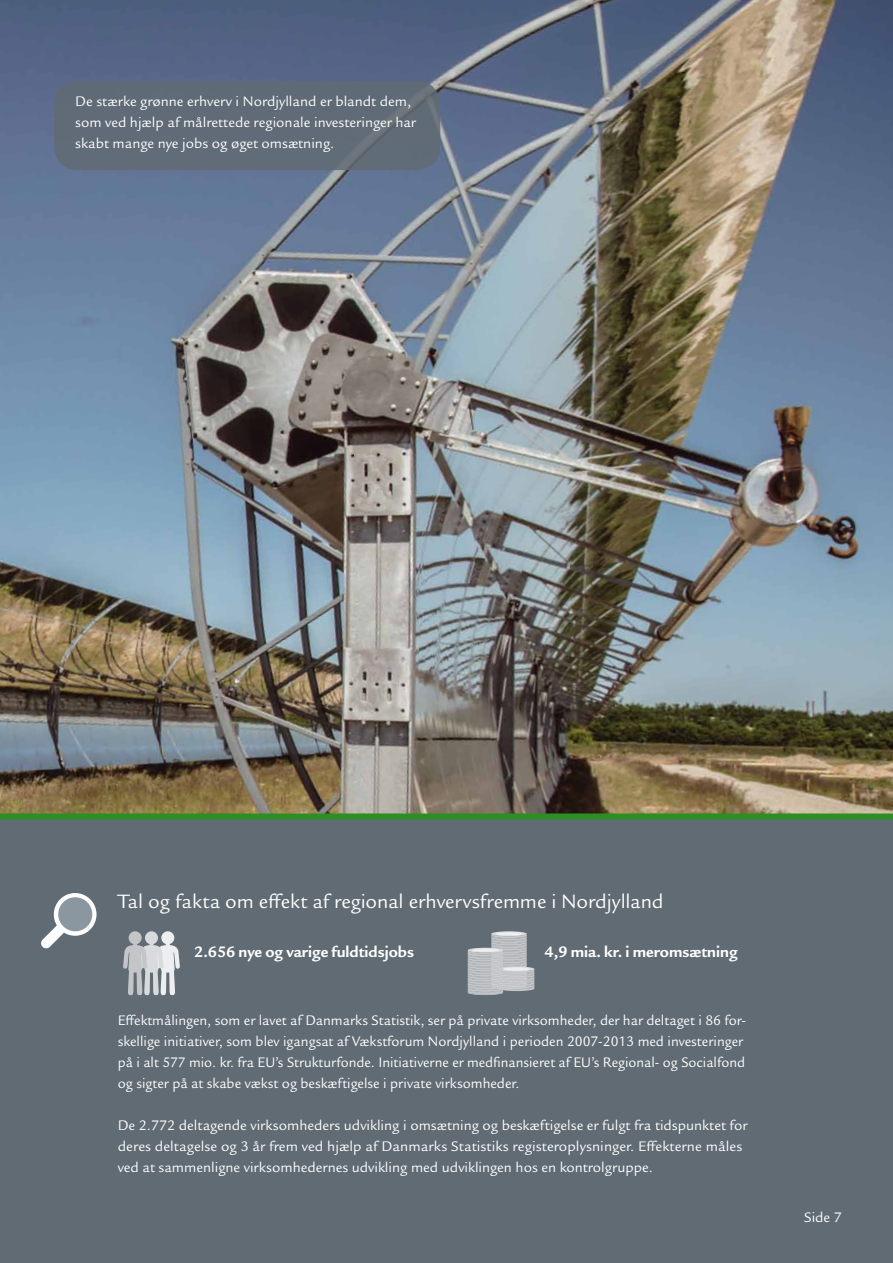
<style>
.page{position:relative;width:893px;height:1263px;background:#fff}
.page>*{position:absolute;margin:0;border:0;box-sizing:border-box;transform-origin:0 0}
.t1{font:21px "Legacy Sans ITC Std";color:#fff}
.t2{font:700 16.5px "Legacy Sans ITC Std";color:#fff}
.t3{font:15px/21px "Legacy Sans ITC Std";color:#fff}
</style>
<div class="page">
<div style="left:0;top:816px;width:893px;height:447px;background:#616b73"></div>
<img style="left:0;top:0;width:893px;height:813px">
<svg style="left:41px;top:893px;width:56px;height:55px"></svg>
<div style="left:58px;top:897px;width:34px;height:34px;background:#8a97a0;border-radius:50%"></div>
<div style="left:0;top:813px;width:893px;height:6px;background:#2d8e22"></div>
<svg style="left:491px;top:931px;width:36px;height:5px"></svg>
<hr style="left:495px;top:932px;width:28px;height:3px;background:#edeeef;border-radius:50%">
<svg style="left:468px;top:934px;width:66px;height:61px"></svg>
<svg style="left:468px;top:948px;width:35px;height:5px"></svg>
<hr style="left:472px;top:949px;width:27px;height:3px;background:#edeeef;border-radius:50%">
<svg style="left:123px;top:931px;width:57px;height:64px"></svg>
<div style="left:54px;top:81px;width:386px;height:89px;background:#616b73;border-radius:24px"></div>
<p class="t3" style="left:75px;top:91px;width:342px">De stærke grønne erhverv i Nordjylland er blandt dem, som ved hjælp af målrettede regionale investeringer har skabt mange nye jobs og øget omsætning.</p>
<h1 class="t1" style="left:118px;top:889px;width:547px">Tal og fakta om effekt af regional erhvervsfremme i Nordjylland</h1>
<p class="t2" style="left:194px;top:942px;width:221px">2.656 nye og varige fuldtidsjobs</p>
<p class="t2" style="left:545px;top:942px;width:194px">4,9 mia. kr. i meromsætning</p>
<p class="t3" style="left:118px;top:1010px;width:630px">Effektmålingen, som er lavet af Danmarks Statistik, ser på private virksomheder, der har deltaget i 86 for&shy;skellige initiativer, som blev igangsat af Vækstforum Nordjylland i perioden 2007-2013 med investeringer på i alt 577 mio. kr. fra EU’s Strukturfonde. Initiativerne er medfinansieret af EU’s Regional- og Socialfond og sigter på at skabe vækst og beskæftigelse i private virksomheder.</p>
<p class="t3" style="left:118px;top:1115px;width:631px">De 2.772 deltagende virksomheders udvikling i omsætning og beskæftigelse er fulgt fra tidspunktet for deres deltagelse og 3 år frem ved hjælp af Danmarks Statistiks registeroplysninger. Effekterne måles ved at sammenligne virksomhedernes udvikling med udviklingen hos en kontrolgruppe.</p>
<p class="t3" style="left:804px;top:1207px;width:39px">Side 7</p>
</div>
